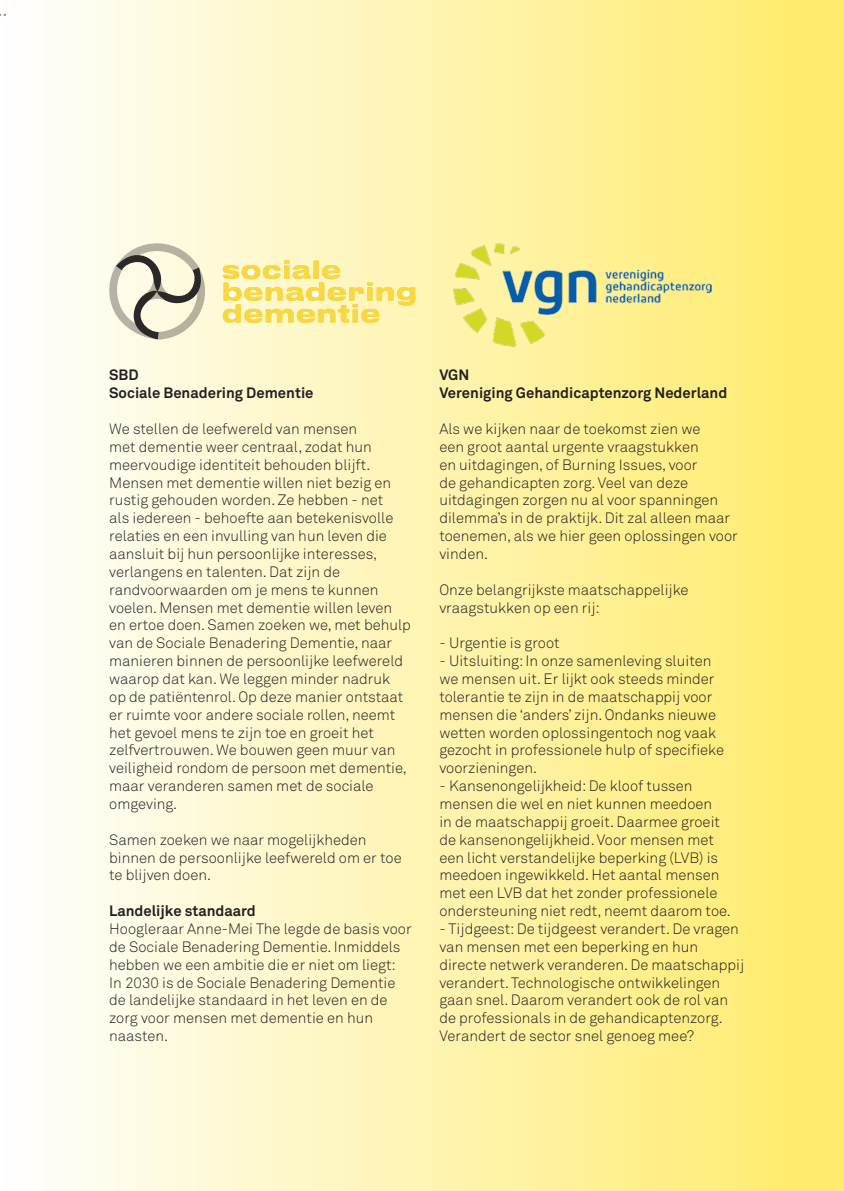
<style>
.page{position:relative;width:844px;height:1191px;background:#fff}
.page>*{position:absolute;margin:0;border:0;box-sizing:border-box;transform-origin:0 0}
.t1{font:21px "Minion Pro";color:#fff}
.t2{font:300 14.88px/17.8px "Akkurat Std";color:#231f20}
.t3{font:700 14.88px "Akkurat Std";color:#231f20}
</style>
<div class="page">
<div style="left:0;top:1px;width:843px;height:1190px;background:linear-gradient(to right,#fefefe,#ffeb68)"></div>
<svg style="left:222px;top:260px;width:193px;height:63px;background:#fbea95"></svg>
<svg style="left:109px;top:241px;width:100px;height:98px;background:#d4d0bd"></svg>
<img style="left:453px;top:198px;width:258px;height:194px">
<h1 class="t1" style="left:-2px;top:-5px;width:11px">..</h1>
<p class="t3" style="left:109px;top:366px;width:31px">SBD</p>
<p class="t3" style="left:109px;top:384px;width:206px">Sociale Benadering Dementie</p>
<p class="t2" style="left:109px;top:420px;width:264px">We stellen de leefwereld van mensen met dementie weer centraal, zodat hun meervoudige identiteit behouden blijft.</p>
<p class="t2" style="left:109px;top:473px;width:303px">Mensen met dementie willen niet bezig en rustig gehouden worden. Ze hebben - net<br>als iedereen - behoefte aan betekenisvolle relaties en een invulling van hun leven die aansluit bij hun persoonlijke interesses, verlangens en talenten. Dat zijn de randvoorwaarden om je mens te kunnen voelen. Mensen met dementie willen leven en ertoe doen. Samen zoeken we, met behulp van de Sociale Benadering Dementie, naar manieren binnen de persoonlijke leefwereld waarop dat kan. We leggen minder nadruk<br>op de patiëntenrol. Op deze manier ontstaat er ruimte voor andere sociale rollen, neemt het gevoel mens te zijn toe en groeit het zelfvertrouwen. We bouwen geen muur van veiligheid rondom de persoon met dementie, maar veranderen samen met de sociale omgeving.</p>
<p class="t2" style="left:109px;top:830px;width:294px">Samen zoeken we naar mogelijkheden binnen de persoonlijke leefwereld om er toe te blijven doen.</p>
<p class="t3" style="left:109px;top:901px;width:148px">Landelijke standaard</p>
<p class="t2" style="left:109px;top:920px;width:304px">Hoogleraar Anne-Mei The legde de basis voor de Sociale Benadering Dementie. Inmiddels hebben we een ambitie die er niet om liegt:</p>
<p class="t2" style="left:109px;top:973px;width:287px">In 2030 is de Sociale Benadering Dementie de landelijke standaard in het leven en de zorg voor mensen met dementie en hun naasten.</p>
<p class="t3" style="left:439px;top:366px;width:31px">VGN</p>
<p class="t3" style="left:439px;top:384px;width:289px">Vereniging Gehandicaptenzorg Nederland</p>
<p class="t2" style="left:439px;top:420px;width:300px">Als we kijken naar de toekomst zien we<br>een groot aantal urgente vraagstukken<br>en uitdagingen, of Burning Issues, voor<br>de gehandicapten zorg. Veel van deze uitdagingen zorgen nu al voor spanningen dilemma’s in de praktijk. Dit zal alleen maar toenemen, als we hier geen oplossingen voor vinden.</p>
<p class="t2" style="left:439px;top:580px;width:251px">Onze belangrijkste maatschappelijke vraagstukken op een rij:</p>
<p class="t2" style="left:439px;top:634px;width:122px">- Urgentie is groot</p>
<p class="t2" style="left:439px;top:652px;width:286px">- Uitsluiting: In onze samenleving sluiten we mensen uit. Er lijkt ook steeds minder tolerantie te zijn in de maatschappij voor mensen die ‘anders’ zijn. Ondanks nieuwe wetten worden oplossingentoch nog vaak gezocht in professionele hulp of specifieke voorzieningen.</p>
<p class="t2" style="left:439px;top:777px;width:293px">- Kansenongelijkheid: De kloof tussen mensen die wel en niet kunnen meedoen<br>in de maatschappij groeit. Daarmee groeit de kansenongelijkheid. Voor mensen met een licht verstandelijke beperking (LVB) is meedoen ingewikkeld. Het aantal mensen met een LVB dat het zonder professionele ondersteuning niet redt, neemt daarom toe.</p>
<p class="t2" style="left:439px;top:920px;width:306px">- Tijdgeest: De tijdgeest verandert. De vragen van mensen met een beperking en hun directe netwerk veranderen. De maatschappij</p>
<p class="t2" style="left:439px;top:973px;width:282px">verandert. Technologische ontwikkelingen</p>
<p class="t2" style="left:439px;top:991px;width:290px">gaan snel. Daarom verandert ook de rol van</p>
<p class="t2" style="left:439px;top:1009px;width:284px">de professionals in de gehandicaptenzorg.</p>
<p class="t2" style="left:439px;top:1027px;width:256px">Verandert de sector snel genoeg mee?</p>
</div>
